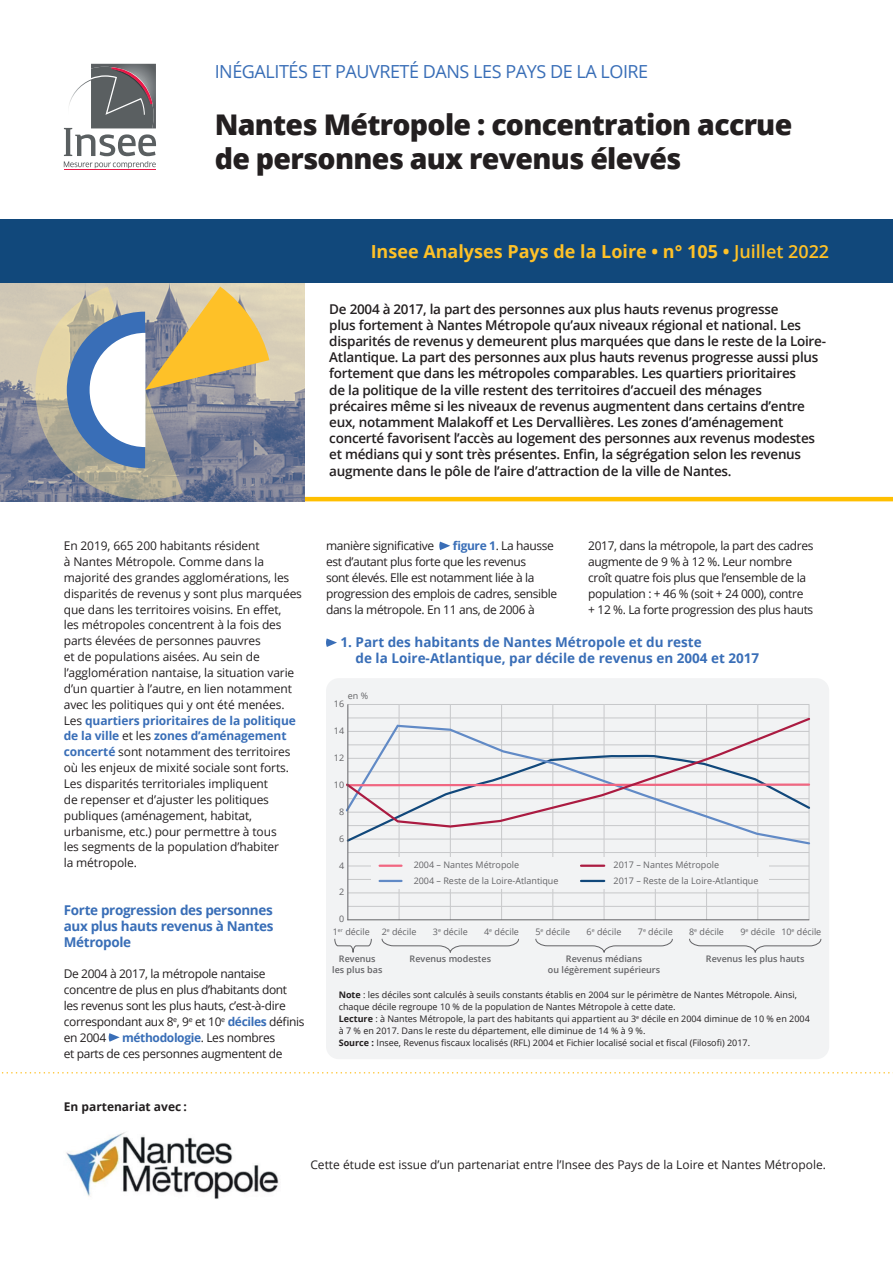
<style>
.page{position:relative;width:893px;height:1263px;background:#fff}
.page>*{position:absolute;margin:0;border:0;box-sizing:border-box;transform-origin:0 0}
.t1{font:800 28.5px/34.2px "Open Sans";letter-spacing:-.025em;color:#231f20}
.t2{font:700 18px "Open Sans";color:#fec128}
.t3{font:18px "Open Sans";letter-spacing:-.025em;color:#396eb7}
.t4{font:600 13.5px/16.2px "Open Sans";letter-spacing:-.02em;color:#231f20}
.t5{font:700 13.5px/15.9px "Open Sans";color:#396eb7;text-align:justify}
.t6{font:12px/15.9px "Open Sans";letter-spacing:-.01em;color:#231f20}
.t7{font:12px/15.9px "Open Sans";letter-spacing:-.03em;color:#231f20}
.t8{font:700 12px "Open Sans";color:#231f20}
.t9{font:9px/12px "Open Sans";color:#231f20}
.t10{font:9px/15.3px "Open Sans";color:#636366}
.t11{font:600 9px/10.8px "Open Sans";color:#636366;text-align:center}
.s1{font-weight:600}
.s2{font-weight:700;color:#396eb7}
.s3{font-weight:700}
</style>
<div class="page">
<hr style="left:64px;top:170px;width:92px;height:1px;background:#e91847">
<svg style="left:64px;top:64px;width:92px;height:104px"></svg>
<svg style="left:1px;top:1072px;width:892px;height:1px"></svg>
<svg style="left:108px;top:1033px;width:12px;height:9px"></svg>
<svg style="left:439px;top:542px;width:11px;height:8px"></svg>
<svg style="left:305px;top:496px;width:588px;height:5px;background:#ffca2d"></svg>
<img style="left:0;top:283px;width:305px;height:219px">
<div style="left:0;top:219px;width:893px;height:64px;background:#11487b"></div>
<svg style="left:35px;top:287px;width:234px;height:213px;background:#a9a69b"></svg>
<img style="left:66px;top:1132px;width:213px;height:67px">
<div style="left:326px;top:678px;width:503px;height:381px;background:#f2f3f4;border-radius:13px"></div>
<hr style="left:348px;top:704px;width:461px;height:1px;background:#c7c8ca">
<hr style="left:348px;top:852px;width:461px;height:1px;background:#c7c8ca">
<hr style="left:348px;top:866px;width:461px;height:1px;background:#c7c8ca">
<hr style="left:348px;top:879px;width:461px;height:1px;background:#c7c8ca">
<hr style="left:348px;top:893px;width:461px;height:1px;background:#c7c8ca">
<hr style="left:348px;top:906px;width:461px;height:1px;background:#c7c8ca">
<hr style="left:757px;top:704px;width:1px;height:216px;background:#c7c8ca">
<hr style="left:706px;top:704px;width:1px;height:216px;background:#c7c8ca">
<hr style="left:655px;top:704px;width:1px;height:216px;background:#c7c8ca">
<hr style="left:604px;top:704px;width:1px;height:216px;background:#c7c8ca">
<hr style="left:553px;top:704px;width:1px;height:216px;background:#c7c8ca">
<hr style="left:501px;top:704px;width:1px;height:216px;background:#c7c8ca">
<hr style="left:450px;top:704px;width:1px;height:216px;background:#c7c8ca">
<hr style="left:399px;top:704px;width:1px;height:216px;background:#c7c8ca">
<hr style="left:809px;top:704px;width:1px;height:216px;background:#c7c8ca">
<svg style="left:346px;top:829px;width:464px;height:14px"></svg>
<svg style="left:345px;top:717px;width:465px;height:112px"></svg>
<hr style="left:347px;top:704px;width:1px;height:216px;background:#636366">
<hr style="left:347px;top:919px;width:462px;height:1px;background:#636366">
<div style="left:371px;top:857px;width:397px;height:31px;background:#f2f3f4"></div>
<hr style="left:380px;top:864px;width:21px;height:3px;background:#f16681">
<hr style="left:380px;top:880px;width:21px;height:2px;background:#618ac6">
<hr style="left:581px;top:864px;width:23px;height:3px;background:#ab1b41">
<hr style="left:581px;top:880px;width:23px;height:2px;background:#11487b">
<svg style="left:334px;top:938px;width:38px;height:15px"></svg>
<svg style="left:381px;top:938px;width:138px;height:15px"></svg>
<svg style="left:535px;top:938px;width:138px;height:15px"></svg>
<svg style="left:689px;top:938px;width:133px;height:15px"></svg>
<svg style="left:326px;top:638px;width:11px;height:9px"></svg>
<h2 class="t3" style="left:215px;top:59px;width:435px">INÉGALITÉS ET PAUVRETÉ DANS LES PAYS DE LA LOIRE</h2>
<h1 class="t1" style="left:215px;top:106px;width:579px">Nantes Métropole : concentration accrue de personnes aux revenus élevés</h1>
<h2 class="t2" style="left:371px;top:239px;width:460px">Insee Analyses Pays de la Loire • n° 105 • <span class="s1">Juillet 2022</span></h2>
<p class="t4" style="left:329px;top:300px;width:498px">De 2004 à 2017, la part des personnes aux plus hauts revenus progresse<br>plus fortement à Nantes Métropole qu’aux niveaux régional et national. Les disparités de revenus y demeurent plus marquées que dans le reste de la Loire-Atlantique. La part des personnes aux plus hauts revenus progresse aussi plus fortement que dans les métropoles comparables. Les quartiers prioritaires<br>de la politique de la ville restent des territoires d’accueil des ménages<br>précaires même si les niveaux de revenus augmentent dans certains d’entre eux, notamment Malakoff et Les Dervallières. Les zones d’aménagement concerté favorisent l’accès au logement des personnes aux revenus modestes et médians qui y sont très présentes. Enfin, la ségrégation selon les revenus augmente dans le pôle de l’aire d’attraction de la ville de Nantes.</p>
<p class="t6" style="left:64px;top:537px;width:240px">En 2019, 665 200 habitants résident<br>à Nantes Métropole. Comme dans la majorité des grandes agglomérations, les disparités de revenus y sont plus marquées que dans les territoires voisins. En effet,<br>les métropoles concentrent à la fois des parts élevées de personnes pauvres<br>et de populations aisées. Au sein de l’agglomération nantaise, la situation varie d’un quartier à l’autre, en lien notamment avec les politiques qui y ont été menées.<br>Les <span class="s2">quartiers prioritaires de la politique de la ville</span> et les <span class="s2">zones d’aménagement concerté</span> sont notamment des territoires où les enjeux de mixité sociale sont forts.<br>Les disparités territoriales impliquent<br>de repenser et d’ajuster les politiques publiques (aménagement, habitat, urbanisme, etc.) pour permettre à tous<br>les segments de la population d’habiter<br>la métropole.</p>
<p class="t5" style="left:64px;top:902px;width:211px">Forte progression des personnes aux plus hauts revenus à Nantes Métropole</p>
<p class="t7" style="left:64px;top:966px;width:242px">De 2004 à 2017, la métropole nantaise concentre de plus en plus d’habitants dont les revenus sont les plus hauts, c’est-à-dire correspondant aux 8<sup>e</sup>, 9<sup>e</sup> et 10<sup>e</sup> <span class="s2">déciles</span> définis en 2004</p>
<p class="t7" style="left:64px;top:1029px;width:220px;text-indent:58px"><span class="s2">méthodologie</span>. Les nombres et parts de ces personnes augmentent de</p>
<p class="t8" style="left:64px;top:1098px;width:125px">En partenariat avec :</p>
<p class="t7" style="left:326px;top:537px;width:233px;text-indent:127px"><span class="s2">figure 1</span>. La hausse est d’autant plus forte que les revenus<br>sont élevés. Elle est notamment liée à la progression des emplois de cadres, sensible dans la métropole. En 11 ans, de 2006 à</p>
<p class="t7" style="left:588px;top:537px;width:227px">2017, dans la métropole, la part des cadres augmente de 9 % à 12 %. Leur nombre croît quatre fois plus que l’ensemble de la population : + 46 % (soit + 24 000), contre<br>+ 12 %. La forte progression des plus hauts</p>
<p class="t7" style="left:326px;top:537px;width:110px">manière significative</p>
<p class="t5" style="left:356px;top:634px;width:405px;text-indent:-15px">1. Part des habitants de Nantes Métropole et du reste<br>de la Loire-Atlantique, par décile de revenus en 2004 et 2017</p>
<p class="t10" style="left:348px;top:688px;width:22px">en %</p>
<p class="t10" style="left:334px;top:696px;width:12px">16</p>
<p class="t10" style="left:334px;top:723px;width:12px">14</p>
<p class="t10" style="left:334px;top:750px;width:12px">12</p>
<p class="t10" style="left:334px;top:777px;width:12px">10</p>
<p class="t10" style="left:339px;top:803px;width:7px">8</p>
<p class="t10" style="left:339px;top:830px;width:7px">6</p>
<p class="t10" style="left:339px;top:857px;width:7px">4</p>
<p class="t10" style="left:339px;top:884px;width:7px">2</p>
<p class="t10" style="left:333px;top:912px;width:38px;line-height:12.8px;text-indent:6px">0<br>1<sup>er</sup> décile</p>
<p class="t11" style="left:332px;top:953px;width:52px">Revenus les plus bas</p>
<p class="t11" style="left:410px;top:953px;width:83px">Revenus modestes</p>
<p class="t11" style="left:548px;top:953px;width:114px">Revenus médians<br>ou légèrement supérieurs</p>
<p class="t11" style="left:706px;top:953px;width:100px">Revenus les plus hauts</p>
<p class="t10" style="left:414px;top:857px;width:146px">2004 – Nantes Métropole<br>2004 – Reste de la Loire-Atlantique</p>
<p class="t10" style="left:613px;top:857px;width:146px">2017 – Nantes Métropole<br>2017 – Reste de la Loire-Atlantique</p>
<p class="t10" style="left:382px;top:924px;width:36px">2<sup>e</sup> décile</p>
<p class="t10" style="left:433px;top:924px;width:36px">3<sup>e</sup> décile</p>
<p class="t10" style="left:484px;top:924px;width:36px">4<sup>e</sup> décile</p>
<p class="t10" style="left:535px;top:924px;width:36px">5<sup>e</sup> décile</p>
<p class="t10" style="left:587px;top:924px;width:36px">6<sup>e</sup> décile</p>
<p class="t10" style="left:638px;top:924px;width:36px">7<sup>e</sup> décile</p>
<p class="t10" style="left:689px;top:924px;width:36px">8<sup>e</sup> décile</p>
<p class="t10" style="left:740px;top:924px;width:82px">9<sup>e</sup> décile 10<sup>e</sup> décile</p>
<p class="t9" style="left:339px;top:989px;width:473px"><span class="s3">Note</span> : les déciles sont calculés à seuils constants établis en 2004 sur le périmètre de Nantes Métropole. Ainsi, chaque décile regroupe 10 % de la population de Nantes Métropole à cette date.<br><span class="s3">Lecture</span> : à Nantes Métropole, la part des habitants qui appartient au 3<sup>e</sup> décile en 2004 diminue de 10 % en 2004 à 7 % en 2017. Dans le reste du département, elle diminue de 14 % à 9 %.<br><span class="s3">Source :</span> Insee, Revenus fiscaux localisés (RFL) 2004 et Fichier localisé social et fiscal (Filosofi) 2017.</p>
<p class="t6" style="left:310px;top:1156px;width:517px">Cette étude est issue d’un partenariat entre l’Insee des Pays de la Loire et Nantes Métropole.</p>
</div>
